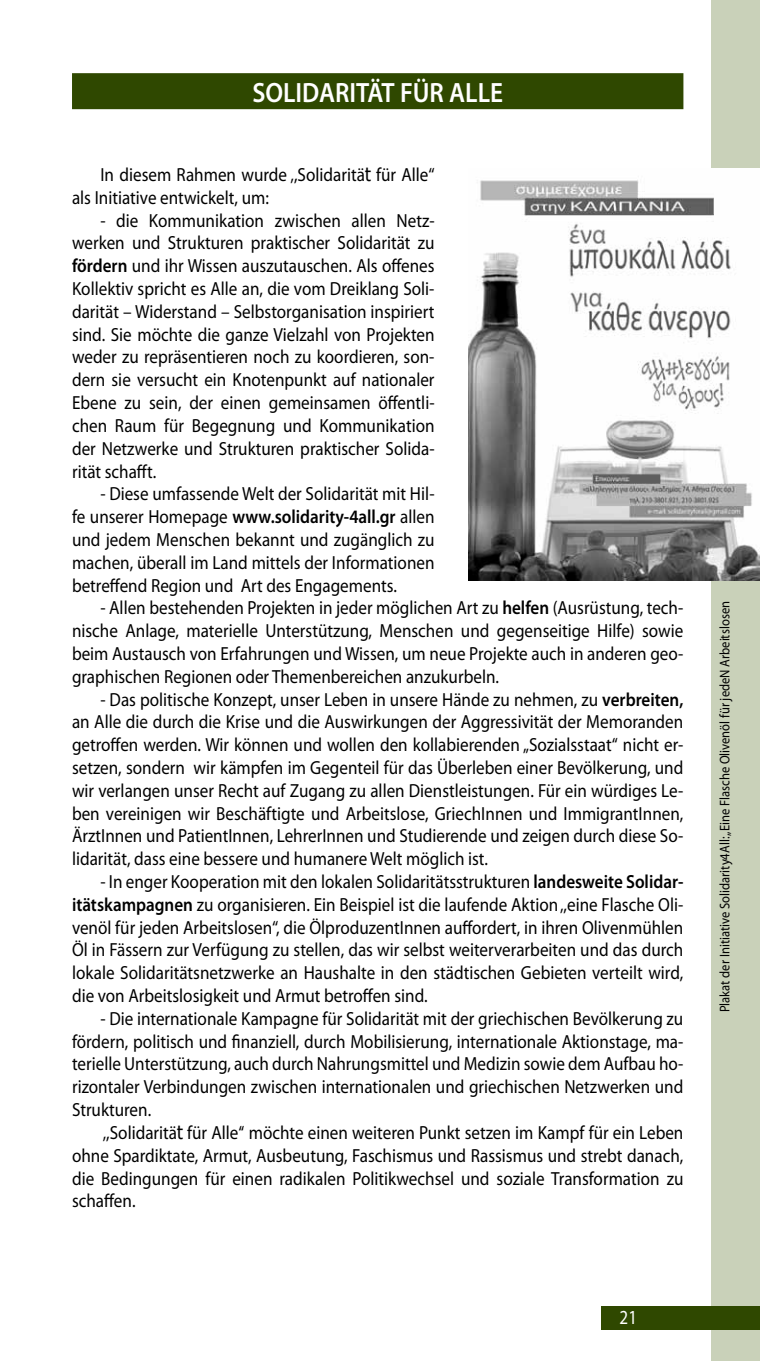
<style>
.page{position:relative;width:760px;height:1361px;background:#fff}
.page>*{position:absolute;margin:0;border:0;box-sizing:border-box;transform-origin:0 0}
.t1{font:600 28px "Myriad Pro";color:#fff;scale:.9 1}
.t2{font:20px "Myriad Pro";color:#fff;scale:.85 1}
.t3{font:19px/22.8px "Myriad Pro";color:#000;text-align:justify;scale:.9 1}
.t4{font:14px "Myriad Pro";color:#000;scale:.9 1}
.s1{font-family:"Tahoma"}
.s2{font-weight:600}
</style>
<div class="page">
<div style="left:711px;top:0;width:49px;height:1361px;background:#c9d1b9"></div>
<div style="left:602px;top:1306px;width:158px;height:23px;background:#2f4800"></div>
<div style="left:72px;top:73px;width:611px;height:36px;background:#2f4800"></div>
<img style="left:468px;top:169px;width:292px;height:412px">
<h1 class="t1" style="left:252px;top:74px;width:280px">SOLIDARITÄT FÜR ALLE</h1>
<p class="t3" style="left:72px;top:163px;width:404px;text-indent:28px">In diesem Rahmen wurde ‚,Solidaritä<span class="s1">t</span> für Alle‘‘ als Initiative entwickelt, um:</p>
<p class="t3" style="left:72px;top:209px;width:404px;text-indent:28px">- die Kommunikation zwischen allen Netz&shy;werken und Strukturen praktischer Solidarität zu <span class="s2">fördern</span> und ihr Wissen auszutauschen. Als offenes Kollektiv spricht es Alle an, die vom Dreiklang Soli&shy;darität – Widerstand – Selbstorganisation inspiriert sind. Sie möchte die ganze Vielzahl von Projekten weder zu repräsentieren noch zu koordieren, son&shy;dern sie versucht ein Knotenpunkt auf nationaler Ebene zu sein, der einen gemeinsamen öffentli&shy;chen Raum für Begegnung und Kommunikation der Netzwerke und Strukturen praktischer Solida&shy;rität schafft.</p>
<p class="t3" style="left:72px;top:482px;width:404px;text-indent:28px">- Diese umfassende Welt der Solidarität mit Hil&shy;fe unserer Homepage <span class="s2">www.solidarity-4all.gr</span> allen und jedem Menschen bekannt und zugänglich zu machen, überall im Land mittels der Informationen betreffend Region und Art des Engagements.</p>
<p class="t3" style="left:72px;top:596px;width:681px;text-indent:28px">- Allen bestehenden Projekten in jeder möglichen Art zu <span class="s2">helfen</span> (Ausrüstung, tech&shy;nische Anlage, materielle Unterstützung, Menschen und gegenseitige Hilfe) sowie beim Austausch von Erfahrungen und Wissen, um neue Projekte auch in anderen geo&shy;graphischen Regionen oder Themenbereichen anzukurbeln.</p>
<p class="t3" style="left:72px;top:687px;width:681px;text-indent:28px">- Das politische Konzept, unser Leben in unsere Hände zu nehmen, zu <span class="s2">verbreiten, </span>an Alle die durch die Krise und die Auswirkungen der Aggressivität der Memoranden getroffen werden. Wir können und wollen den kollabierenden „Sozialsstaat“ nicht er&shy;setzen, sondern wir kämpfen im Gegenteil für das Überleben einer Bevölkerung, und wir verlangen unser Recht auf Zugang zu allen Dienstleistungen. Für ein würdiges Le&shy;ben vereinigen wir Beschäftigte und Arbeitslose, GriechInnen und ImmigrantInnen, ÄrztInnen und PatientInnen, LehrerInnen und Studierende und zeigen durch diese So&shy;lidarität, dass eine bessere und humanere Welt möglich ist.</p>
<p class="t3" style="left:72px;top:870px;width:681px;text-indent:28px">- In enger Kooperation mit den lokalen Solidaritätsstrukturen <span class="s2">landesweite Solidar&shy;itätskampagnen</span> zu organisieren. Ein Beispiel ist die laufende Aktion ‚,eine Flasche Oli&shy;venöl für jeden Arbeitslosen‘‘, die ÖlproduzentInnen auffordert, in ihren Olivenmühlen Öl in Fässern zur Verfügung zu stellen, das wir selbst weiterverarbeiten und das durch lokale Solidaritätsnetzwerke an Haushalte in den städtischen Gebieten verteilt wird, die von Arbeitslosigkeit und Armut betroffen sind.</p>
<p class="t3" style="left:72px;top:1007px;width:681px;text-indent:28px">- Die internationale Kampagne für Solidarität mit der griechischen Bevölkerung zu fördern, politisch und finanziell, durch Mobilisierung, internationale Aktionstage, ma&shy;terielle Unterstützung, auch durch Nahrungsmittel und Medizin sowie dem Aufbau ho&shy;rizontaler Verbindungen zwischen internationalen und griechischen Netzwerken und Strukturen.</p>
<p class="t3" style="left:72px;top:1121px;width:681px;text-indent:31px">‚,Solidaritä<span class="s1">t</span> für Alle‘‘ möchte einen weiteren Punkt setzen im Kampf für ein Leben ohne Spardiktate, Armut, Ausbeutung, Faschismus und Rassismus und strebt danach, die Bedingungen für einen radikalen Politikwechsel und soziale Transformation zu schaffen.</p>
<p class="t4" style="left:716px;top:1012px;width:458px;rotate:-90deg">Plakat der Initiative Solidarity4All: „Eine Flasche Olivenöl für jedeN Arbeitslosen</p>
<p class="t2" style="left:619px;top:1304px;width:22px">21</p>
</div>
